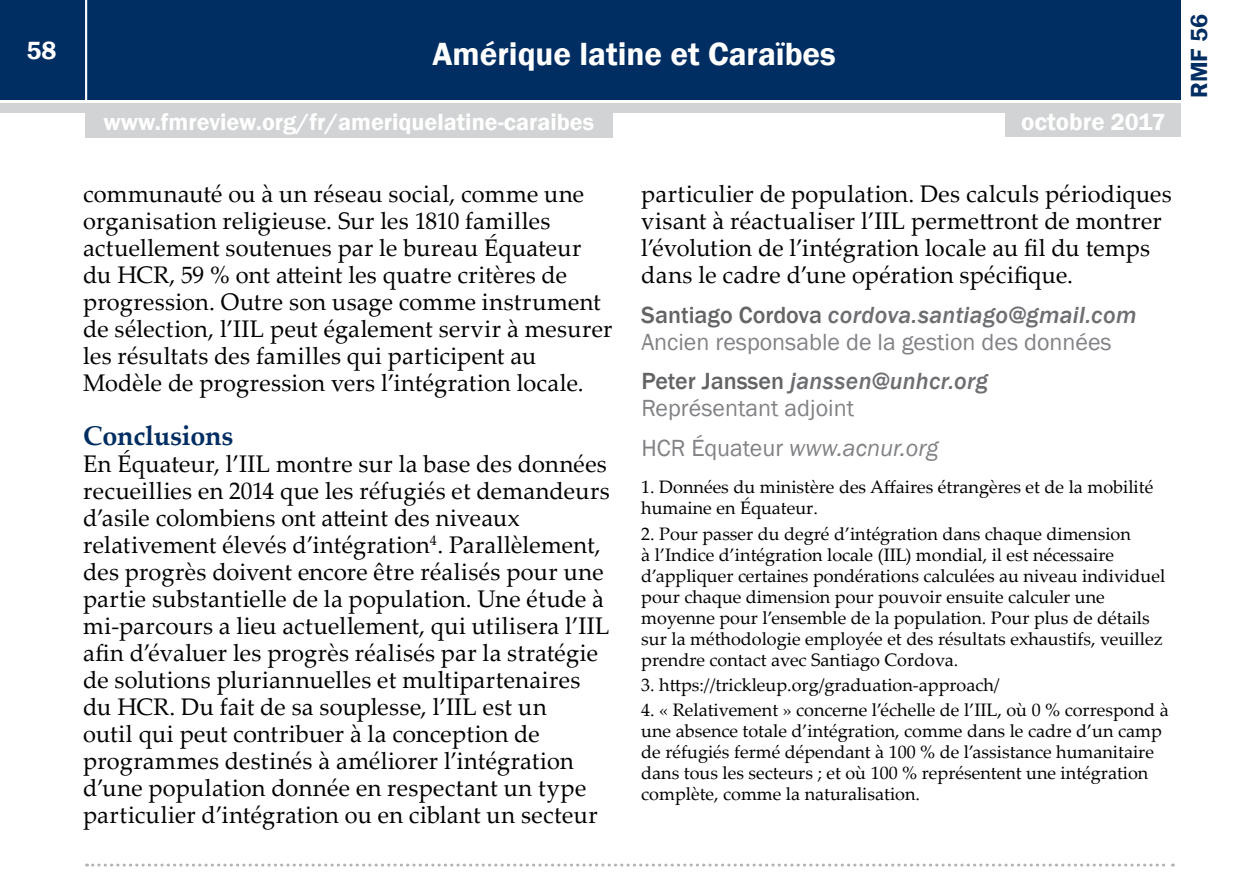
<style>
.page{position:relative;width:1259px;height:894px;background:#fff}
.page>*{position:absolute;margin:0;border:0;box-sizing:border-box;transform-origin:0 0}
.t1{font:600 33px "Franklin Gothic";color:#fff}
.t2{font:700 27px "Palatino Linotype";letter-spacing:-.01em;color:#002d62}
.t3{font:600 25.5px "Franklin Gothic";color:#fff}
.t4{font:600 24.9px "Franklin Gothic";color:#fff}
.t5{font:24px/27px "Palatino Linotype";letter-spacing:.01em;color:#000}
.t6{font:24px/27px "Franklin Gothic";color:#808285}
.t7{font:600 24px "Franklin Gothic";color:#fff}
.t8{font:italic 24px "Franklin Gothic";color:#808285}
.t9{font:600 24px "Franklin Gothic";color:#002d62}
.t10{font:18px/21px "Palatino Linotype";color:#000}
.s1{font-size:24px}
.s2{font-weight:500;color:#636466}
.s3{font-weight:500;font-style:italic;color:#6d6e71}
.s4{font-style:normal}
</style>
<div class="page">
<div style="left:0;top:0;width:1181px;height:99px;background:#002d62"></div>
<div style="left:0;top:104px;width:1181px;height:9px;background:#d1d3d4"></div>
<hr style="left:85px;top:0;width:2px;height:101px;background:#fff">
<div style="left:1005px;top:110px;width:176px;height:27px;background:#d1d3d4"></div>
<div style="left:85px;top:111px;width:527px;height:26px;background:#d1d3d4"></div>
<svg style="left:87px;top:863px;width:1086px;height:3px"></svg>
<p class="t3" style="left:27px;top:35px;width:31px">58</p>
<h1 class="t1" style="left:432px;top:33px;width:405px">Amérique latine et Caraïbes</h1>
<p class="t7" style="left:103px;top:107px;width:492px">www.fmreview.org/fr/ameriquelatine-caraibes</p>
<p class="t4" style="left:1021px;top:107px;width:146px">octobre <span class="s1">2017</span></p>
<p class="t9" style="left:1184px;top:98px;width:85px;rotate:-90deg">RMF 56</p>
<p class="t5" style="left:83px;top:179px;width:531px">communauté ou à un réseau social, comme une organisation religieuse. Sur les 1810 familles actuellement soutenues par le bureau Équateur du HCR, 59 % ont atteint les quatre critères de progression. Outre son usage comme instrument de sélection, l’IIL peut également servir à mesurer les résultats des familles qui participent au Modèle de progression vers l’intégration locale.</p>
<p class="t2" style="left:83px;top:416px;width:152px">Conclusions</p>
<p class="t5" style="left:83px;top:449px;width:528px">En Équateur, l’IIL montre sur la base des données recueillies en 2014 que les réfugiés et demandeurs d’asile colombiens ont atteint des niveaux relativement élevés d’intégration<sup>4</sup>. Parallèlement, des progrès doivent encore être réalisés pour une partie substantielle de la population. Une étude à mi-parcours a lieu actuellement, qui utilisera l’IIL afin d’évaluer les progrès réalisés par la stratégie de solutions pluriannuelles et multipartenaires du HCR. Du fait de sa souplesse, l’IIL est un<br>outil qui peut contribuer à la conception de programmes destinés à améliorer l’intégration d’une population donnée en respectant un type particulier d’intégration ou en ciblant un secteur</p>
<p class="t5" style="left:641px;top:179px;width:532px">particulier de population. Des calculs périodiques visant à réactualiser l’IIL permettront de montrer l’évolution de l’intégration locale au fil du temps dans le cadre d’une opération spécifique.</p>
<p class="t6" style="left:641px;top:301px;width:497px"><span class="s2">Santiago Cordova</span> <span class="s3">cordova.santiago@gmail.com<br></span>Ancien responsable de la gestion des données</p>
<p class="t6" style="left:641px;top:368px;width:348px"><span class="s2">Peter Janssen</span> <span class="s3">janssen@unhcr.org<br></span>Représentant adjoint</p>
<p class="t8" style="left:641px;top:433px;width:299px"><span class="s4">HCR Équateur</span> www.acnur.org</p>
<p class="t10" style="left:641px;top:476px;width:513px">1. Données du ministère des Affaires étrangères et de la mobilité humaine en Équateur.</p>
<p class="t10" style="left:641px;top:522px;width:525px">2. Pour passer du degré d’intégration dans chaque dimension<br>à l’Indice d’intégration locale (IIL) mondial, il est nécessaire d’appliquer certaines pondérations calculées au niveau individuel pour chaque dimension pour pouvoir ensuite calculer une moyenne pour l’ensemble de la population. Pour plus de détails sur la méthodologie employée et des résultats exhaustifs, veuillez prendre contact avec Santiago Cordova.</p>
<p class="t10" style="left:641px;top:673px;width:360px">3. https://trickleup.org/graduation-approach/</p>
<p class="t10" style="left:641px;top:699px;width:529px">4. « Relativement » concerne l’échelle de l’IIL, où 0 % correspond à une absence totale d’intégration, comme dans le cadre d’un camp de réfugiés fermé dépendant à 100 % de l’assistance humanitaire dans tous les secteurs ; et où 100 % représentent une intégration complète, comme la naturalisation.</p>
</div>
